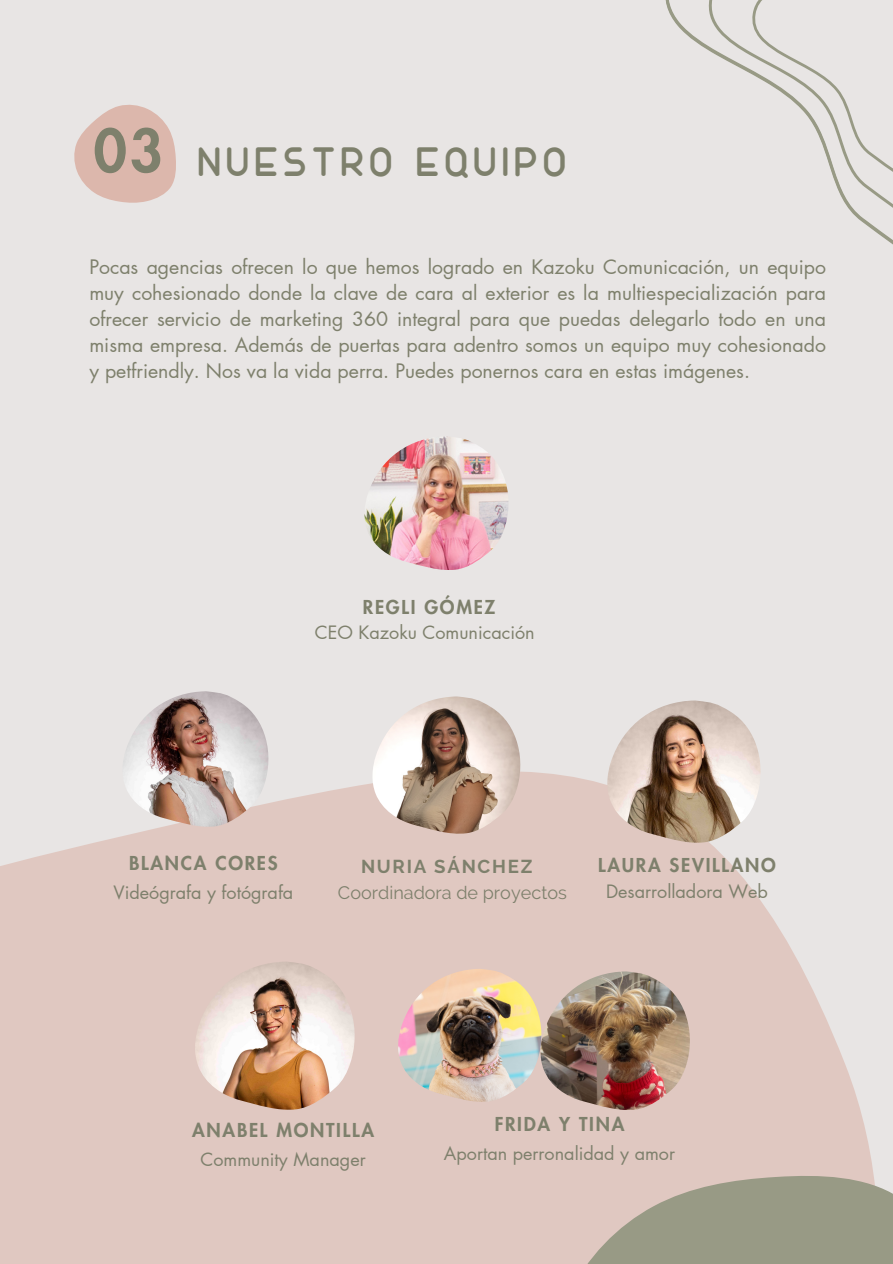
<style>
.page{position:relative;width:893px;height:1264px;background:#fff}
.page>*{position:absolute;margin:0;border:0;box-sizing:border-box;transform-origin:0 0}
.t1{font:800 57.45px "Futura LT Pro";color:#7e806c}
.t2{font:700 40.8px "FS Nokio";letter-spacing:.09em;color:#7e806c}
.t3{font:19.5px/25.8px "Futura LT Pro";color:#7e806c;text-align:justify}
.t4{font:800 18.75px "Futura LT Pro";letter-spacing:.09em;color:#7e806c}
.t5{font:700 18.6px "Raleway";letter-spacing:.09em;color:#7e806c}
.t6{font:18px "Futura LT Pro";color:#7e806c}
.t7{font:18px "Raleway";color:#7e806c}
</style>
<div class="page">
<div style="left:0;top:0;width:892px;height:1263px;background:#e8e5e4"></div>
<svg style="left:74px;top:104px;width:102px;height:99px"></svg>
<svg style="left:0;top:755px;width:874px;height:508px;fill:#e0c8c1"></svg>
<svg style="left:545px;top:1174px;width:347px;height:89px;background:#aea898"></svg>
<img style="left:398px;top:968px;width:143px;height:133px">
<img style="left:122px;top:691px;width:146px;height:135px">
<img style="left:195px;top:961px;width:159px;height:148px">
<img style="left:364px;top:436px;width:144px;height:134px">
<img style="left:607px;top:700px;width:153px;height:142px">
<img style="left:372px;top:696px;width:148px;height:137px">
<svg style="left:665px;top:0;width:227px;height:244px"></svg>
<svg style="left:717px;top:0;width:175px;height:209px"></svg>
<img style="left:540px;top:971px;width:150px;height:139px">
<p class="t1" style="left:94px;top:125px;width:71px">03</p>
<h1 class="t2" style="left:197px;top:138px;width:372px">NUESTRO EQUIPO</h1>
<p class="t3" style="left:89px;top:255px;width:738px">Pocas agencias ofrecen lo que hemos logrado en Kazoku Comunicación, un equipo muy cohesionado donde la clave de cara al exterior es la multiespecialización para ofrecer servicio de marketing 360 integral para que puedas delegarlo todo en una misma empresa. Además de puertas para adentro somos un equipo muy cohesionado y petfriendly. Nos va la vida perra. Puedes ponernos cara en estas imágenes.</p>
<p class="t4" style="left:363px;top:598px;width:134px">REGLI GÓMEZ</p>
<h2 class="t6" style="left:315px;top:623px;width:221px">CEO Kazoku Comunicación</h2>
<p class="t4" style="left:129px;top:854px;width:150px">BLANCA CORES</p>
<p class="t6" style="left:113px;top:884px;width:181px">Videógrafa y fotógrafa</p>
<p class="t5" style="left:361px;top:855px;width:173px">NURIA SÁNCHEZ</p>
<p class="t7" style="left:338px;top:881px;width:230px">Coordinadora de proyectos</p>
<h2 class="t4" style="left:598px;top:856px;width:179px">LAURA SEVILLANO</h2>
<h2 class="t6" style="left:606px;top:883px;width:163px">Desarrolladora Web</h2>
<h2 class="t4" style="left:192px;top:1121px;width:183px">ANABEL MONTILLA</h2>
<p class="t6" style="left:200px;top:1150px;width:167px">Community Manager</p>
<p class="t4" style="left:494px;top:1115px;width:131px">FRIDA Y TINA</p>
<p class="t6" style="left:444px;top:1145px;width:233px">Aportan perronalidad y amor</p>
</div>
